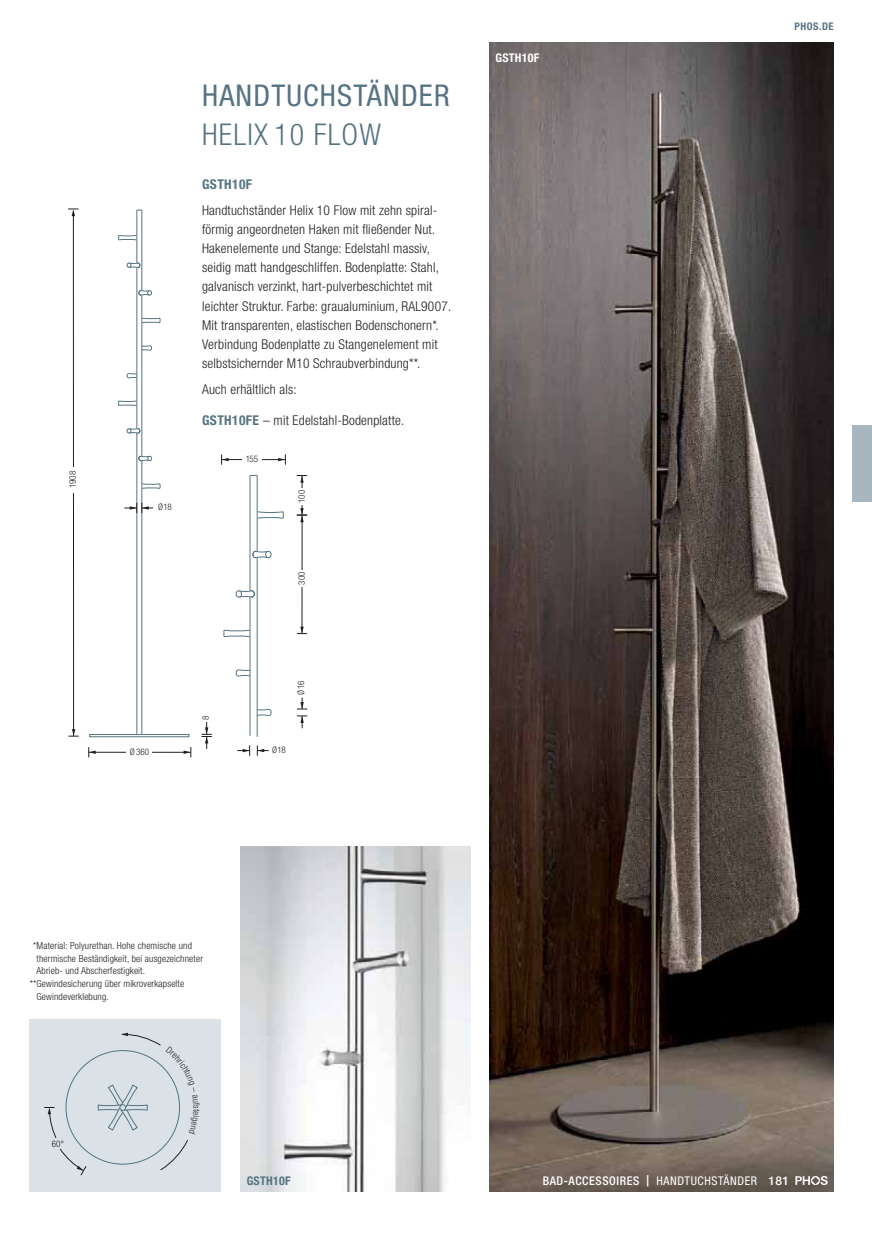
<style>
.page{position:relative;width:872px;height:1234px;background:#fff}
.page>*{position:absolute;margin:0;border:0;box-sizing:border-box;transform-origin:0 0}
.t1{font:condensed 30px "Helvetica Neue LT Std";letter-spacing:.04em;color:#557483}
.t2{font:300 condensed 30px "Helvetica Neue LT Std";letter-spacing:.04em;color:#557483}
.t3{font:300 condensed 13.5px/19.2px "Helvetica Neue LT Std";letter-spacing:.015em;color:#231f20}
.t4{font:700 condensed 13.5px "Helvetica Neue LT Std";letter-spacing:.03em;color:#557483}
.t5{font:500 condensed 12px "Helvetica Neue LT Std";letter-spacing:.05em;color:#fff}
.t6{font:700 condensed 12px "Helvetica Neue LT Std";letter-spacing:.02em;color:#557483}
.t7{font:700 condensed 12px "Helvetica Neue LT Std";letter-spacing:.02em;color:#fff}
.t8{font:700 condensed 10.5px "Helvetica Neue LT Std";letter-spacing:.05em;color:#557483}
.t9{font:300 condensed 9.75px "Helvetica Neue LT Std";letter-spacing:.015em;color:#231f20}
.t10{font:300 condensed 9px "Helvetica Neue LT Std";color:#231f20}
.s1{font-weight:700;color:#557483}
.s2{font-stretch:normal;font-size:11.25px}
.s3{font-weight:400}
.s4{font-stretch:normal}
</style>
<div class="page">
<img style="left:489px;top:43px;width:344px;height:1148px">
<img style="left:240px;top:846px;width:230px;height:345px">
<hr style="left:222px;top:459px;width:63px;height:1px;background:#231f20">
<svg style="left:221px;top:454px;width:7px;height:10px"></svg>
<svg style="left:278px;top:454px;width:8px;height:10px"></svg>
<div style="left:242px;top:455px;width:19px;height:10px;background:#fff"></div>
<hr style="left:302px;top:515px;width:1px;height:118px;background:#231f20">
<svg style="left:297px;top:626px;width:10px;height:8px"></svg>
<div style="left:298px;top:569px;width:10px;height:17px;background:#fff"></div>
<hr style="left:302px;top:475px;width:1px;height:40px;background:#231f20">
<svg style="left:297px;top:508px;width:10px;height:14px"></svg>
<svg style="left:297px;top:475px;width:10px;height:7px"></svg>
<div style="left:298px;top:488px;width:10px;height:16px;background:#fff"></div>
<svg style="left:297px;top:697px;width:10px;height:12px"></svg>
<svg style="left:297px;top:715px;width:10px;height:13px"></svg>
<svg style="left:257px;top:745px;width:12px;height:10px"></svg>
<svg style="left:237px;top:745px;width:13px;height:10px"></svg>
<svg style="left:252px;top:550px;width:20px;height:8px"></svg>
<svg style="left:235px;top:589px;width:20px;height:9px"></svg>
<svg style="left:256px;top:708px;width:16px;height:8px"></svg>
<svg style="left:235px;top:668px;width:15px;height:8px"></svg>
<svg style="left:223px;top:629px;width:27px;height:8px"></svg>
<svg style="left:258px;top:511px;width:26px;height:8px"></svg>
<hr style="left:250px;top:636px;width:1px;height:37px;background:#557483">
<hr style="left:250px;top:596px;width:1px;height:40px;background:#557483">
<hr style="left:250px;top:475px;width:1px;height:116px;background:#557483">
<hr style="left:257px;top:557px;width:1px;height:179px;background:#557483">
<hr style="left:257px;top:475px;width:1px;height:76px;background:#557483">
<hr style="left:250px;top:673px;width:1px;height:62px;background:#557483">
<hr style="left:89px;top:751px;width:102px;height:1px;background:#231f20">
<svg style="left:88px;top:747px;width:8px;height:10px"></svg>
<svg style="left:184px;top:747px;width:7px;height:10px"></svg>
<div style="left:127px;top:748px;width:25px;height:7px;background:#fff"></div>
<svg style="left:201px;top:721px;width:11px;height:27px"></svg>
<hr style="left:73px;top:214px;width:1px;height:522px;background:#231f20">
<svg style="left:68px;top:729px;width:11px;height:7px"></svg>
<svg style="left:68px;top:209px;width:10px;height:7px"></svg>
<div style="left:70px;top:466px;width:7px;height:26px;background:#fff"></div>
<svg style="left:126px;top:262px;width:15px;height:7px"></svg>
<svg style="left:126px;top:372px;width:12px;height:6px"></svg>
<svg style="left:142px;top:345px;width:10px;height:6px"></svg>
<svg style="left:118px;top:235px;width:18px;height:6px"></svg>
<hr style="left:141px;top:488px;width:1px;height:246px;background:#557483">
<svg style="left:138px;top:453px;width:23px;height:36px"></svg>
<hr style="left:141px;top:322px;width:1px;height:134px;background:#557483">
<svg style="left:137px;top:289px;width:24px;height:34px"></svg>
<hr style="left:141px;top:210px;width:1px;height:81px;background:#557483">
<hr style="left:136px;top:433px;width:1px;height:301px;background:#557483">
<svg style="left:118px;top:400px;width:23px;height:34px"></svg>
<hr style="left:136px;top:267px;width:1px;height:138px;background:#557483">
<hr style="left:136px;top:210px;width:1px;height:53px;background:#557483">
<div style="left:89px;top:734px;width:100px;height:3px;border:1px solid #557483"></div>
<svg style="left:124px;top:502px;width:29px;height:11px"></svg>
<div style="left:30px;top:1018px;width:191px;height:173px;background:#dae2e7"></div>
<svg style="left:59px;top:1147px;width:28px;height:28px"></svg>
<svg style="left:44px;top:1107px;width:12px;height:30px"></svg>
<svg style="left:160px;top:1139px;width:28px;height:31px"></svg>
<div style="left:50px;top:1137px;width:16px;height:11px;background:#dae2e7"></div>
<div style="left:853px;top:425px;width:19px;height:77px;background:#a7b6bf"></div>
<svg style="left:795px;top:1175px;width:32px;height:9px"></svg>
<svg style="left:97px;top:1032px;width:83px;height:101px"></svg>
<p class="t10" style="left:70px;top:488px;width:18px;rotate:-90deg">1908</p>
<h1 class="t1" style="left:202px;top:85px;width:249px">HANDTUCHSTÄNDER</h1>
<h1 class="t2" style="left:202px;top:123px;width:181px">HELIX 10 FLOW</h1>
<p class="t4" style="left:202px;top:177px;width:52px">GSTH10F</p>
<p class="t3" style="left:202px;top:202px;width:251px">Handtuchständer Helix 10 Flow mit zehn spiral&shy;förmig angeordneten Haken mit fließender Nut.<br>Hakenelemente und Stange: Edelstahl massiv, seidig matt handgeschliffen. Bodenplatte: Stahl, galvanisch verzinkt, hart-pulverbeschichtet mit leichter Struktur. Farbe: graualuminium, RAL9007.<br>Mit transparenten, elastischen Bodenschonern*.<br>Verbindung Bodenplatte zu Stangenelement mit selbstsichernder M10 Schraubverbindung**.</p>
<p class="t3" style="left:202px;top:381px;width:96px">Auch erhältlich als:</p>
<p class="t3" style="left:202px;top:412px;width:204px"><span class="s1">GSTH10FE</span> – mit Edelstahl-Bodenplatte.</p>
<p class="t10" style="left:158px;top:503px;width:15px">Ø 18</p>
<p class="t10" style="left:246px;top:455px;width:14px">155</p>
<p class="t10" style="left:298px;top:502px;width:14px;rotate:-90deg">100</p>
<p class="t10" style="left:298px;top:584px;width:14px;rotate:-90deg">300</p>
<p class="t10" style="left:202px;top:719px;width:6px;rotate:-90deg">8</p>
<p class="t10" style="left:130px;top:748px;width:21px">Ø 360</p>
<p class="t10" style="left:272px;top:746px;width:15px">Ø 18</p>
<p class="t10" style="left:298px;top:694px;width:15px;rotate:-90deg">Ø 16</p>
<p class="t7" style="left:495px;top:50px;width:45px">GSTH10F</p>
<p class="t8" style="left:794px;top:20px;width:41px">PHOS.DE</p>
<p class="t9" style="left:33px;top:941px;width:160px">* Material: Polyurethan. Hohe chemische und</p>
<p class="t9" style="left:37px;top:954px;width:168px">thermische Beständigkeit, bei ausgezeichneter</p>
<p class="t9" style="left:37px;top:967px;width:110px">Abrieb- und Abscherfestigkeit.</p>
<p class="t9" style="left:30px;top:980px;width:156px">** Gewindesicherung über mikroverkapselte</p>
<p class="t9" style="left:37px;top:992px;width:74px">Gewindeverklebung.</p>
<p class="t10" style="left:52px;top:1140px;width:14px">60°</p>
<p class="t6" style="left:247px;top:1173px;width:45px">GSTH10F</p>
<p class="t5" style="left:542px;top:1176px;width:248px">BAD-ACCESSOIRES <span class="s2">|</span> <span class="s3">HANDTUCHSTÄNDER</span> <span class="s4">181</span></p>
</div>
